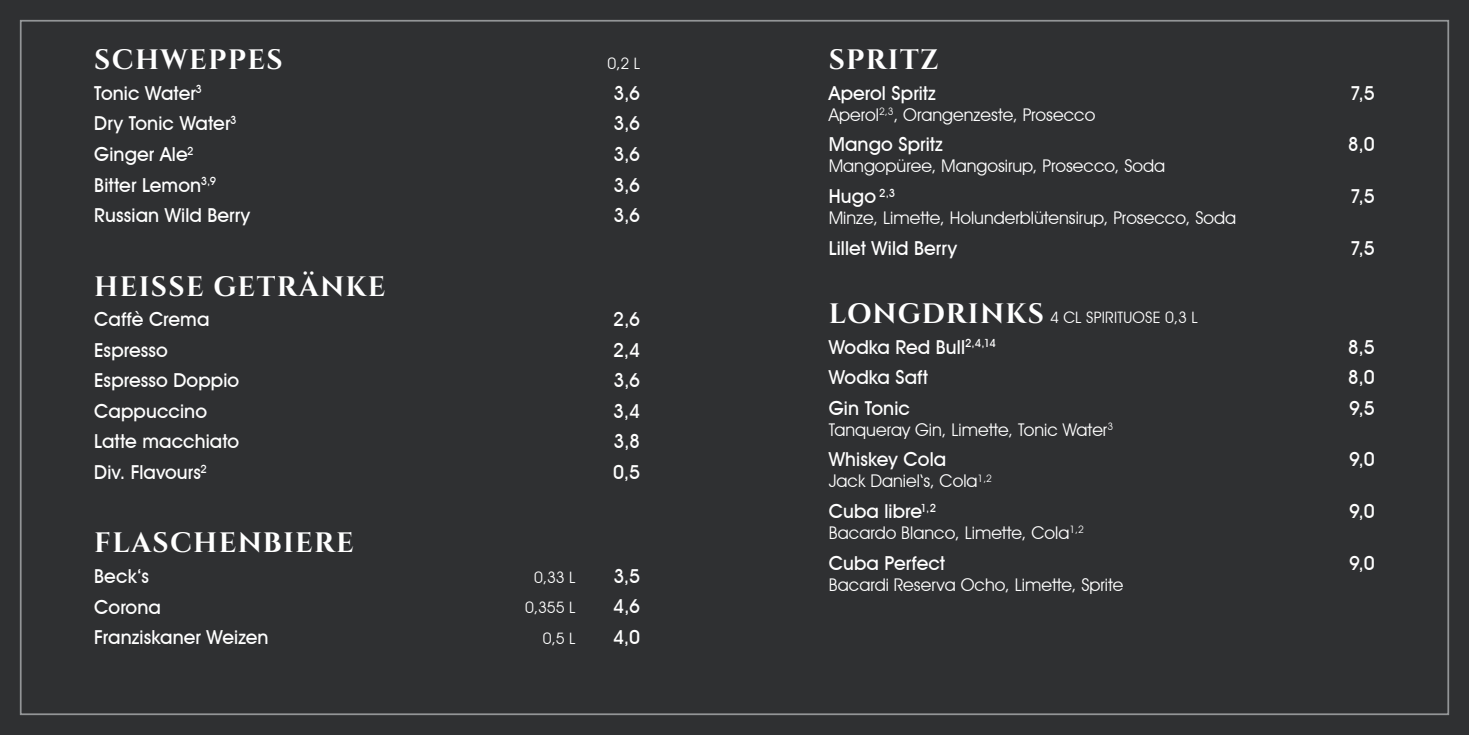
<style>
.page{position:relative;width:1469px;height:735px;background:#fff}
.page>*{position:absolute;margin:0;border:0;box-sizing:border-box;transform-origin:0 0}
.t1{font:700 28px "Cinzel";letter-spacing:.05em;color:#fff}
.t2{font:500 19.25px "Avant Garde IT Cby BT";letter-spacing:.005em;color:#fff}
.t3{font:17.5px "Avant Garde IT Cby BT";color:#fff}
.t4{font:15.75px "Avant Garde IT Cby BT";letter-spacing:.005em;color:#fff}
.s1{font-family:"Cinzel";font-weight:700;font-size:28px}
</style>
<div class="page">
<div style="left:0;top:0;width:1468px;height:734px;background:#2f3032"></div>
<h1 class="t1" style="left:94px;top:43px;width:190px">SCHWEPPES</h1>
<p class="t4" style="left:607px;top:57px;width:34px">0,2 L</p>
<p class="t2" style="left:94px;top:85px;width:109px">Tonic Water<sup>3</sup></p>
<p class="t2" style="left:613px;top:85px;width:28px">3,6</p>
<p class="t2" style="left:94px;top:115px;width:144px">Dry Tonic Water<sup>3</sup></p>
<p class="t2" style="left:613px;top:115px;width:28px">3,6</p>
<p class="t2" style="left:94px;top:146px;width:101px">Ginger Ale<sup>2</sup></p>
<p class="t2" style="left:613px;top:146px;width:28px">3,6</p>
<p class="t2" style="left:94px;top:176px;width:124px">Bitter Lemon<sup>3,9</sup></p>
<p class="t2" style="left:613px;top:176px;width:28px">3,6</p>
<p class="t2" style="left:94px;top:207px;width:158px">Russian Wild Berry</p>
<p class="t2" style="left:613px;top:207px;width:28px">3,6</p>
<h1 class="t1" style="left:94px;top:269px;width:293px">HEISSE GETRÄNKE</h1>
<p class="t2" style="left:94px;top:311px;width:117px">Caffè Crema</p>
<p class="t2" style="left:613px;top:311px;width:28px">2,6</p>
<p class="t2" style="left:94px;top:341px;width:75px">Espresso</p>
<p class="t2" style="left:613px;top:341px;width:29px">2,4</p>
<p class="t2" style="left:94px;top:372px;width:146px">Espresso Doppio</p>
<p class="t2" style="left:613px;top:372px;width:28px">3,6</p>
<p class="t2" style="left:94px;top:402px;width:114px">Cappuccino</p>
<p class="t2" style="left:613px;top:402px;width:28px">3,4</p>
<p class="t2" style="left:94px;top:433px;width:146px">Latte macchiato</p>
<p class="t2" style="left:613px;top:433px;width:28px">3,8</p>
<p class="t2" style="left:94px;top:464px;width:114px">Div. Flavours<sup>2</sup></p>
<p class="t2" style="left:613px;top:464px;width:29px">0,5</p>
<h1 class="t1" style="left:94px;top:526px;width:261px">FLASCHENBIERE</h1>
<p class="t2" style="left:94px;top:567px;width:56px">Beck‘s</p>
<p class="t4" style="left:534px;top:570px;width:43px">0,33 L</p>
<p class="t2" style="left:613px;top:567px;width:28px">3,5</p>
<p class="t2" style="left:94px;top:598px;width:68px">Corona</p>
<p class="t4" style="left:525px;top:601px;width:52px">0,355 L</p>
<p class="t2" style="left:613px;top:598px;width:29px">4,6</p>
<p class="t2" style="left:94px;top:628px;width:176px">Franziskaner Weizen</p>
<p class="t4" style="left:543px;top:631px;width:34px">0,5 L</p>
<p class="t2" style="left:613px;top:628px;width:29px">4,0</p>
<h1 class="t1" style="left:828px;top:43px;width:111px">SPRITZ</h1>
<p class="t2" style="left:828px;top:85px;width:109px">Aperol Spritz</p>
<p class="t2" style="left:1349px;top:85px;width:27px">7,5</p>
<p class="t3" style="left:828px;top:107px;width:268px">Aperol<sup>2,3</sup>, Orangenzeste, Prosecco</p>
<p class="t2" style="left:828px;top:136px;width:116px">Mango Spritz</p>
<p class="t2" style="left:1347px;top:136px;width:28px">8,0</p>
<p class="t3" style="left:828px;top:159px;width:338px">Mangopüree, Mangosirup, Prosecco, Soda</p>
<p class="t2" style="left:828px;top:188px;width:68px">Hugo <sup>2,3</sup></p>
<p class="t2" style="left:1349px;top:188px;width:27px">7,5</p>
<p class="t3" style="left:828px;top:210px;width:409px">Minze, Limette, Holunderblütensirup, Prosecco, Soda</p>
<p class="t2" style="left:828px;top:239px;width:130px">Lillet Wild Berry</p>
<p class="t2" style="left:1349px;top:239px;width:27px">7,5</p>
<p class="t4" style="left:828px;top:311px;width:371px"><span class="s1">LONGDRINKS</span> 4 CL SPIRITUOSE 0,3 L</p>
<p class="t2" style="left:828px;top:338px;width:169px">Wodka Red Bull<sup>2,4,14</sup></p>
<p class="t2" style="left:1347px;top:338px;width:28px">8,5</p>
<p class="t2" style="left:828px;top:369px;width:101px">Wodka Saft</p>
<p class="t2" style="left:1347px;top:369px;width:28px">8,0</p>
<p class="t2" style="left:828px;top:399px;width:83px">Gin Tonic</p>
<p class="t2" style="left:1349px;top:399px;width:27px">9,5</p>
<p class="t3" style="left:828px;top:422px;width:286px">Tanqueray Gin, Limette, Tonic Water<sup>3</sup></p>
<p class="t2" style="left:828px;top:451px;width:119px">Whiskey Cola</p>
<p class="t2" style="left:1349px;top:451px;width:27px">9,0</p>
<p class="t3" style="left:828px;top:473px;width:165px">Jack Daniel‘s, Cola<sup>1,2</sup></p>
<p class="t2" style="left:828px;top:502px;width:109px">Cuba libre<sup>1,2</sup></p>
<p class="t2" style="left:1349px;top:502px;width:27px">9,0</p>
<p class="t3" style="left:828px;top:525px;width:256px">Bacardo Blanco, Limette, Cola<sup>1,2</sup></p>
<p class="t2" style="left:828px;top:554px;width:118px">Cuba Perfect</p>
<p class="t2" style="left:1349px;top:554px;width:27px">9,0</p>
<p class="t3" style="left:828px;top:577px;width:296px">Bacardi Reserva Ocho, Limette, Sprite</p>
</div>
